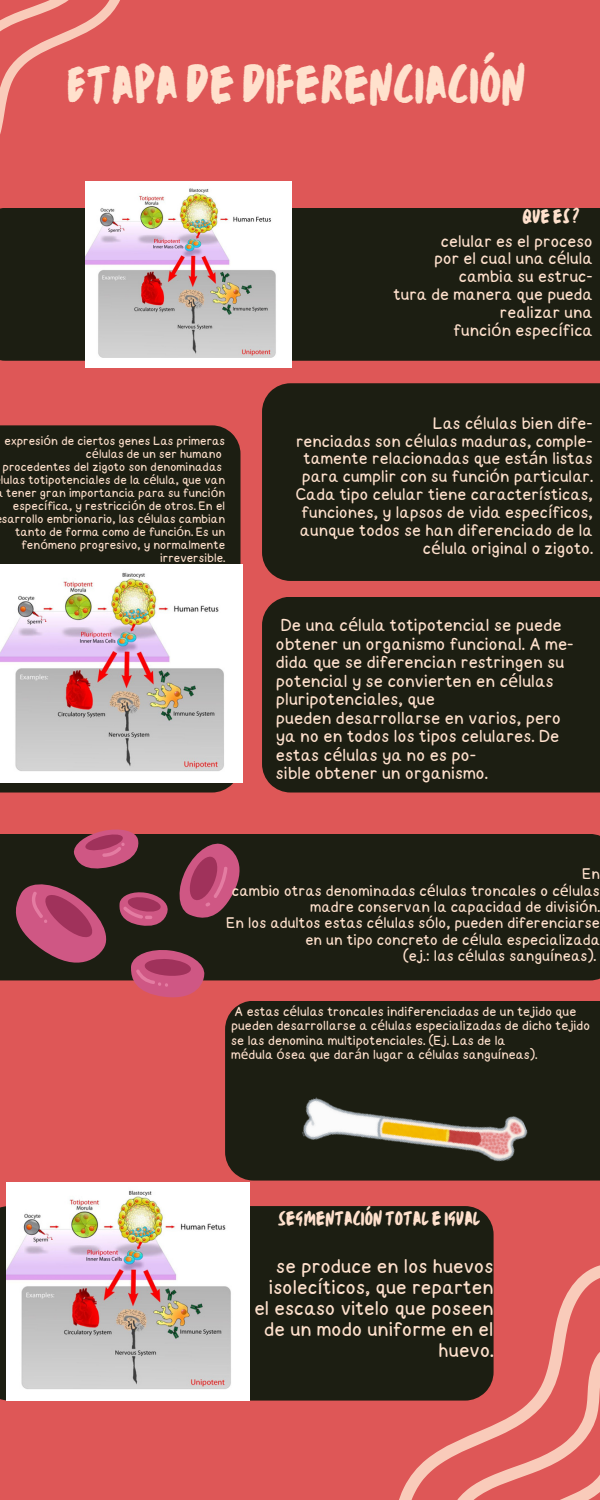
<style>
.page{position:relative;width:600px;height:1500px;background:#de5757}
.page>*{position:absolute;margin:0;border:0;box-sizing:border-box;transform-origin:0 0}
.t1{font:50px "TC October Regular";color:#ffe1cd}
.t2{font:20.8px/21.1px "milktea";color:#ffe1cd;text-align:right}
.t3{font:19px "TC October Regular";color:#ffe1cd}
.t4{font:18.1px/18.5px "milktea";color:#ffe1cd}
.t5{font:17.5px/17.8px "milktea";color:#ffe1cd;text-align:right}
.t6{font:16px/16.3px "milktea";color:#ffe1cd;text-align:right}
.t7{font:13.8px/14px "milktea";color:#ffe1cd}
.t8{font:12.8px/13px "milktea";color:#ffe1cd;text-align:right}
.s1{font-family:"Noto Sans"}
</style>
<div class="page">
<svg style="left:399px;top:1264px;width:201px;height:236px"></svg>
<svg style="left:447px;top:1346px;width:153px;height:154px"></svg>
<svg style="left:0;top:0;width:120px;height:134px"></svg>
<div style="left:0;top:208px;width:600px;height:153px;background:#1c1e12"></div>
<div style="left:0;top:425px;width:241px;height:367px;background:#1c1e12"></div>
<div style="left:262px;top:383px;width:338px;height:198px;background:#1c1e12"></div>
<div style="left:262px;top:597px;width:338px;height:196px;background:#1c1e12"></div>
<div style="left:0;top:834px;width:600px;height:146px;background:#1c1e12"></div>
<div style="left:225px;top:1001px;width:375px;height:180px;background:#1c1e12"></div>
<div style="left:0;top:1206px;width:493px;height:195px;background:#1c1e12"></div>
<img style="left:85px;top:182px;width:206px;height:186px">
<img style="left:0;top:564px;width:242px;height:219px">
<svg style="left:9px;top:829px;width:240px;height:169px;fill:#1e1e13"></svg>
<svg style="left:31px;top:834px;width:197px;height:153px"></svg>
<img style="left:7px;top:1182px;width:242px;height:219px">
<img style="left:292px;top:1027px;width:243px;height:203px">
<p class="t1" style="left:67px;top:47px;width:460px">ETAPA DE DIFERENCIACIÓN</p>
<p class="t8" style="left:1px;top:433px;width:226px">expresi<span class="s1">ó</span>n de ciertos genes Las primeras c<span class="s1">é</span>lulas de un ser humano<br>procedentes del zigoto son denominadas lulas totipotenciales de la c<span class="s1">é</span>lula, que van tener gran importancia para su funci<span class="s1">ó</span>n espec<span class="s1">í</span>fica, y restricci<span class="s1">ó</span>n de otros. En el sarrollo embrionario, las c<span class="s1">é</span>lulas cambian tanto de forma como de funci<span class="s1">ó</span>n. Es un fen<span class="s1">ó</span>meno progresivo, y normalmente irreversible.</p>
<h3 class="t3" style="left:523px;top:202px;width:59px">QUE ES?</h3>
<p class="t5" style="left:441px;top:229px;width:153px">celular es el proceso</p>
<p class="t5" style="left:434px;top:247px;width:160px">por el cual una c<span class="s1">é</span>lula cambia su estruc-</p>
<p class="t5" style="left:394px;top:283px;width:201px">tura de manera que pueda realizar una</p>
<p class="t5" style="left:454px;top:318px;width:141px">funci<span class="s1">ó</span>n espec<span class="s1">í</span>fica</p>
<p class="t5" style="left:433px;top:411px;width:161px">Las c<span class="s1">é</span>lulas bien dife-</p>
<p class="t5" style="left:296px;top:429px;width:298px">renciadas son c<span class="s1">é</span>lulas maduras, comple-</p>
<p class="t5" style="left:303px;top:447px;width:291px">tamente relacionadas que est<span class="s1">á</span>n listas</p>
<h4 class="t5" style="left:302px;top:465px;width:293px">para cumplir con su funci<span class="s1">ó</span>n particular.</h4>
<p class="t5" style="left:296px;top:483px;width:299px">Cada tipo celular tiene caracter<span class="s1">í</span>sticas,</p>
<p class="t5" style="left:301px;top:501px;width:293px">funciones, y lapsos de vida espec<span class="s1">í</span>ficos,</p>
<p class="t5" style="left:300px;top:518px;width:294px">aunque todos se han diferenciado de la</p>
<p class="t5" style="left:423px;top:536px;width:171px">c<span class="s1">é</span>lula original o zigoto.</p>
<p class="t4" style="left:276px;top:614px;width:299px">De una c<span class="s1">é</span>lula totipotencial se puede obtener un organismo funcional. A me-</p>
<p class="t4" style="left:276px;top:650px;width:290px">dida que se diferencian restringen su potencial y se convierten en c<span class="s1">é</span>lulas pluripotenciales, que</p>
<p class="t4" style="left:276px;top:706px;width:287px;text-align:justify">pueden desarrollarse en varios, pero ya no en todos los tipos celulares. De estas c<span class="s1">é</span>lulas ya no es po-</p>
<p class="t4" style="left:276px;top:761px;width:213px">sible obtener un organismo.</p>
<h3 class="t6" style="left:583px;top:863px;width:19px">En</h3>
<p class="t6" style="left:232px;top:880px;width:370px">cambio otras denominadas c<span class="s1">é</span>lulas troncales o c<span class="s1">é</span>lulas madre conservan la capacidad de divisi<span class="s1">ó</span>n.</p>
<p class="t6" style="left:227px;top:912px;width:375px">En los adultos estas c<span class="s1">é</span>lulas s<span class="s1">ó</span>lo, pueden diferenciarse en un tipo concreto de c<span class="s1">é</span>lula especializada</p>
<p class="t6" style="left:403px;top:945px;width:194px">(ej.: las c<span class="s1">é</span>lulas sangu<span class="s1">í</span>neas).</p>
<h3 class="t7" style="left:231px;top:1003px;width:361px">A estas c<span class="s1">é</span>lulas troncales indiferenciadas de un tejido que pueden desarrollarse a c<span class="s1">é</span>lulas especializadas de dicho tejido se las denomina multipotenciales. (Ej. Las de la</h3>
<p class="t7" style="left:231px;top:1045px;width:308px">m<span class="s1">é</span>dula <span class="s1">ó</span>sea que dar<span class="s1">á</span>n lugar a c<span class="s1">é</span>lulas sangu<span class="s1">í</span>neas).</p>
<p class="t3" style="left:278px;top:1204px;width:204px">SEGMENTACIÓN TOTAL E IGUAL</p>
<p class="t2" style="left:254px;top:1252px;width:241px">se produce en los huevos isolec<span class="s1">í</span>ticos, que reparten el escaso vitelo que poseen de un modo uniforme en el huevo.</p>
</div>
